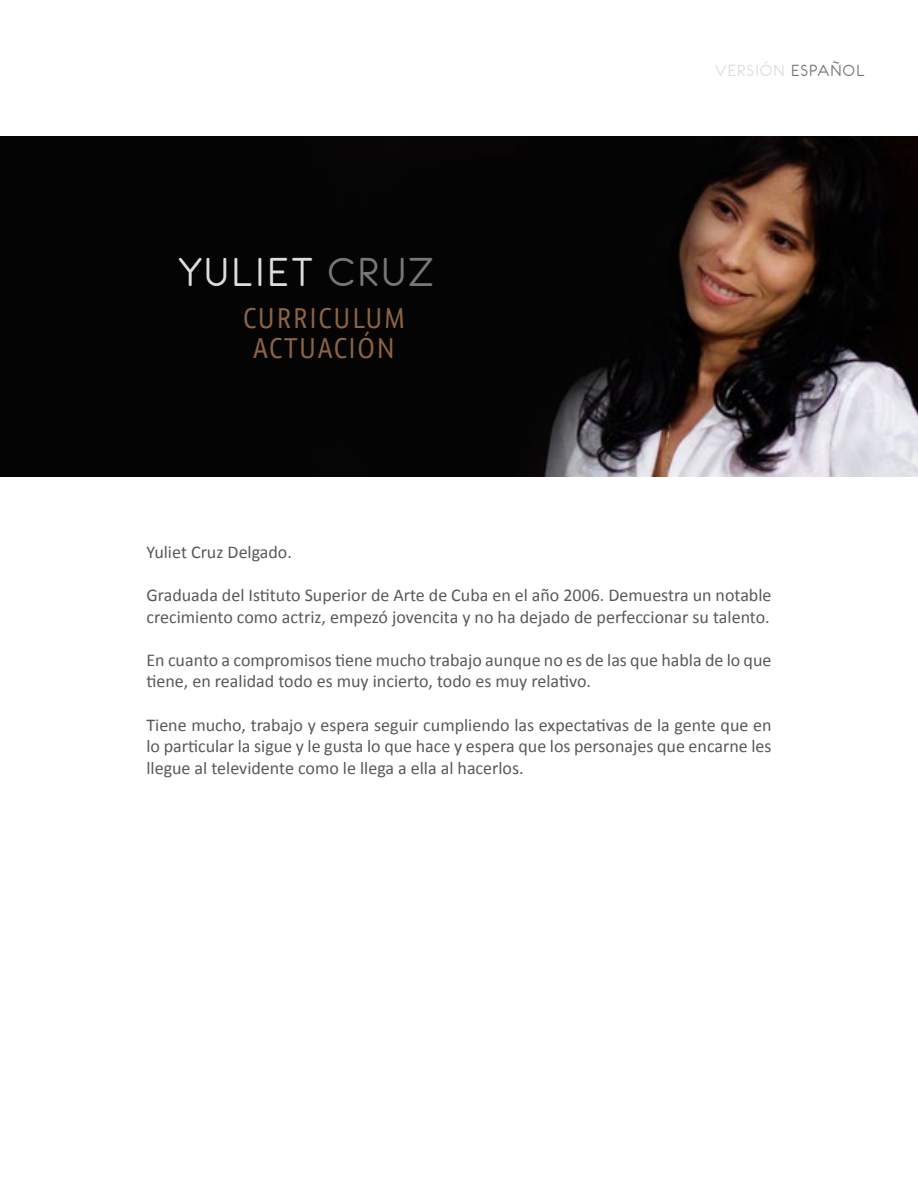
<style>
.page{position:relative;width:918px;height:1188px;background:#fff}
.page>*{position:absolute;margin:0;border:0;box-sizing:border-box;transform-origin:0 0}
.t1{font:45px "Eurofurenceregular";letter-spacing:.075em;color:#ddddde}
.t2{font:27px/30px "Graublau Web";letter-spacing:.075em;color:#8b6344;text-align:center}
.t3{font:18px/21.6px "Calibri";color:#58595b}
.t4{font:18px "Eurofurenceregular";letter-spacing:.075em;color:#ddddde}
.s1{color:#777678}
</style>
<div class="page">
<img style="left:0;top:136px;width:918px;height:341px">
<h1 class="t1" style="left:178px;top:250px;width:257px">YULIET <span class="s1">CRUZ</span></h1>
<h2 class="t2" style="left:243px;top:303px;width:163px">CURRICULUM<br>ACTUACIÓN</h2>
<p class="t4" style="left:715px;top:62px;width:151px">VERSIÓN <span class="s1">ESPAÑOL</span></p>
<p class="t3" style="left:146px;top:541px;width:147px">Yuliet Cruz Delgado.</p>
<p class="t3" style="left:146px;top:584px;width:627px">Graduada del Istituto Superior de Arte de Cuba en el año 2006. Demuestra un notable crecimiento como actriz, empezó jovencita y no ha dejado de perfeccionar su talento.</p>
<p class="t3" style="left:146px;top:649px;width:627px">En cuanto a compromisos tiene mucho trabajo aunque no es de las que habla de lo que tiene, en realidad todo es muy incierto, todo es muy relativo.</p>
<p class="t3" style="left:146px;top:714px;width:627px;text-align:justify">Tiene mucho, trabajo y espera seguir cumpliendo las expectativas de la gente que en lo particular la sigue y le gusta lo que hace y espera que los personajes que encarne les llegue al televidente como le llega a ella al hacerlos.</p>
</div>
